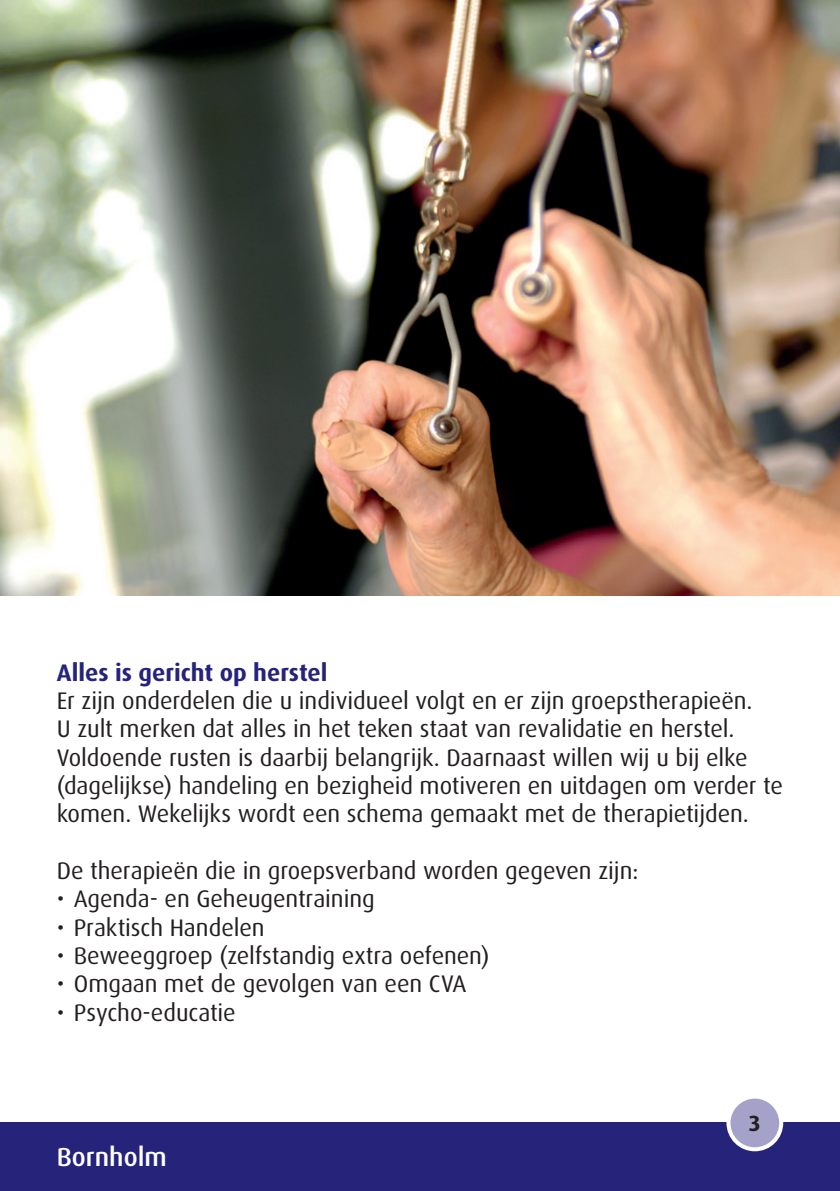
<style>
.page{position:relative;width:840px;height:1191px;background:#fff}
.page>*{position:absolute;margin:0;border:0;box-sizing:border-box;transform-origin:0 0}
.t1{font:500 26px "Dax";color:#fff}
.t2{font:24px/28.4px "Dax";letter-spacing:-.005em;color:#231f20}
.t3{font:700 24px "Dax";color:#26237b}
.t4{font:700 22px "Dax";color:#231f20}
</style>
<div class="page">
<div style="left:0;top:1123px;width:839px;height:68px;background:#26237b"></div>
<div style="left:728px;top:1096px;width:52px;height:53px;background:#a5a2ca;border-radius:50%"></div>
<div style="left:726px;top:1094px;width:56px;height:57px;border:4px solid #fff;border-radius:50%"></div>
<img style="left:0;top:0;width:839px;height:595px">
<p class="t3" style="left:57px;top:658px;width:272px">Alles is gericht op herstel</p>
<p class="t2" style="left:57px;top:686px;width:727px">Er zijn onderdelen die u individueel volgt en er zijn groepstherapieën.<br>U zult merken dat alles in het teken staat van revalidatie en herstel.<br>Voldoende rusten is daarbij belangrijk. Daarnaast willen wij u bij elke (dagelijkse) handeling en bezigheid motiveren en uitdagen om verder te komen. Wekelijks wordt een schema gemaakt met de therapietijden.</p>
<p class="t2" style="left:57px;top:856px;width:582px">De therapieën die in groepsverband worden gegeven zijn:</p>
<p class="t2" style="left:57px;top:885px;width:319px">• Agenda- en Geheugentraining</p>
<p class="t2" style="left:57px;top:913px;width:209px">• Praktisch Handelen</p>
<p class="t2" style="left:57px;top:941px;width:434px">• Beweeggroep (zelfstandig extra oefenen)</p>
<p class="t2" style="left:57px;top:970px;width:411px">• Omgaan met de gevolgen van een CVA</p>
<p class="t2" style="left:57px;top:998px;width:180px">• Psycho-educatie</p>
<p class="t1" style="left:57px;top:1142px;width:111px">Bornholm</p>
<p class="t4" style="left:748px;top:1110px;width:14px">3</p>
</div>
